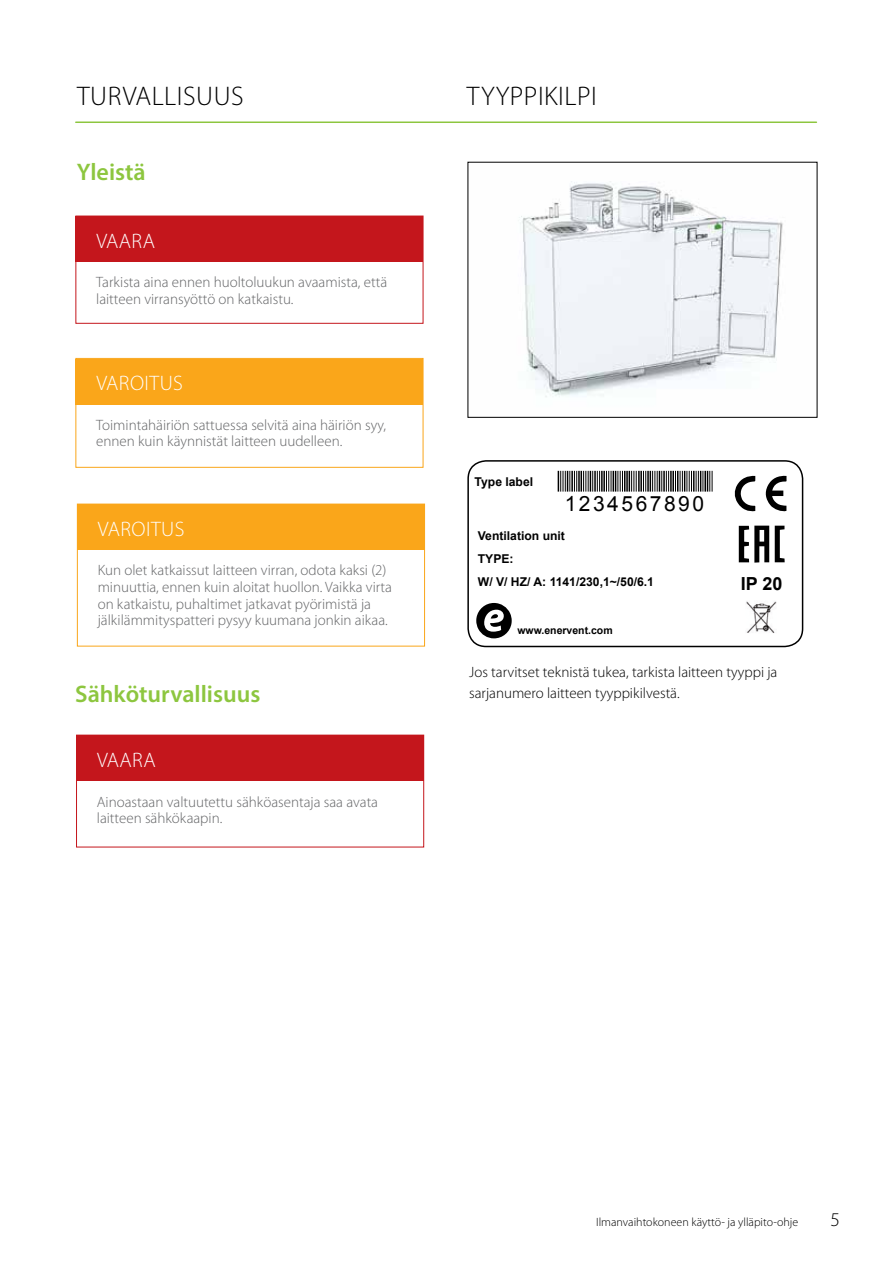
<style>
.page{position:relative;width:893px;height:1263px;background:#fff}
.page>*{position:absolute;margin:0;border:0;box-sizing:border-box;transform-origin:0 0}
.t1{font:300 27px "Myriad Pro";letter-spacing:.02em;color:#000}
.t2{font:600 24px "Myriad Pro";color:#8dc63f}
.t3{font:300 21px "Myriad Pro";letter-spacing:.02em;color:#fff}
.t4{font:21px "Arial";letter-spacing:.12em;color:#000}
.t5{font:300 19.5px "Myriad Pro";color:#000}
.t6{font:700 18px "Arial";color:#000}
.t7{font:300 15px/16.5px "Myriad Pro";color:#636466}
.t8{font:300 15px/21px "Myriad Pro";color:#000}
.t9{font:700 12.15px/23px "Arial";color:#000}
.t10{font:300 12px "Myriad Pro";color:#000}
.t11{font:700 10.5px "Arial";color:#000}
</style>
<div class="page">
<hr style="left:76px;top:121px;width:740px;height:2px;background:#8dc63f">
<div style="left:76px;top:216px;width:347px;height:46px;background:#c4161c"></div>
<div style="left:77px;top:735px;width:347px;height:46px;background:#c4161c"></div>
<div style="left:75px;top:216px;width:348px;height:108px;border:1px solid #c4161c"></div>
<div style="left:76px;top:735px;width:348px;height:112px;border:1px solid #c4161c"></div>
<div style="left:76px;top:359px;width:347px;height:45px;background:#faa61a"></div>
<div style="left:77px;top:504px;width:348px;height:46px;background:#faa61a"></div>
<div style="left:75px;top:358px;width:348px;height:110px;border:1px solid #faa61a"></div>
<div style="left:77px;top:504px;width:348px;height:142px;border:1px solid #faa61a"></div>
<svg style="left:765px;top:475px;width:21px;height:37px"></svg>
<svg style="left:734px;top:476px;width:21px;height:36px"></svg>
<svg style="left:739px;top:526px;width:30px;height:37px"></svg>
<svg style="left:775px;top:526px;width:10px;height:36px"></svg>
<img style="left:746px;top:601px;width:31px;height:32px">
<svg style="left:476px;top:603px;width:36px;height:35px"></svg>
<hr style="left:638px;top:471px;width:2px;height:21px;background:#000">
<hr style="left:640px;top:471px;width:2px;height:21px;background:#000">
<hr style="left:578px;top:471px;width:2px;height:21px;background:#000">
<svg style="left:558px;top:471px;width:19px;height:21px"></svg>
<hr style="left:580px;top:471px;width:2px;height:21px;background:#000">
<hr style="left:670px;top:471px;width:2px;height:21px;background:#000">
<svg style="left:643px;top:471px;width:26px;height:21px"></svg>
<hr style="left:672px;top:471px;width:2px;height:21px;background:#000">
<hr style="left:601px;top:471px;width:2px;height:21px;background:#000">
<svg style="left:583px;top:471px;width:17px;height:21px"></svg>
<hr style="left:603px;top:471px;width:2px;height:21px;background:#000">
<svg style="left:675px;top:471px;width:38px;height:21px"></svg>
<svg style="left:606px;top:471px;width:31px;height:21px"></svg>
<div style="left:467px;top:460px;width:336px;height:187px;border:2px solid #000;border-radius:18px"></div>
<img style="left:519px;top:181px;width:264px;height:216px">
<h1 class="t1" style="left:77px;top:80px;width:168px">TURVALLISUUS</h1>
<h2 class="t2" style="left:77px;top:157px;width:70px">Yleistä</h2>
<h3 class="t3" style="left:96px;top:228px;width:60px">VAARA</h3>
<p class="t7" style="left:96px;top:274px;width:292px">Tarkista aina ennen huoltoluukun avaamista, että laitteen virransyöttö on katkaistu.</p>
<h3 class="t3" style="left:96px;top:370px;width:88px">VAROITUS</h3>
<p class="t7" style="left:96px;top:416px;width:291px">Toimintahäiriön sattuessa selvitä aina häiriön syy, ennen kuin käynnistät laitteen uudelleen.</p>
<h3 class="t3" style="left:98px;top:516px;width:88px">VAROITUS</h3>
<p class="t7" style="left:98px;top:562px;width:296px">Kun olet katkaissut laitteen virran, odota kaksi (2) minuuttia, ennen kuin aloitat huollon. Vaikka virta on katkaistu, puhaltimet jatkavat pyörimistä ja jälkilämmityspatteri pysyy kuumana jonkin aikaa.</p>
<h2 class="t2" style="left:75px;top:678px;width:187px">Sähköturvallisuus</h2>
<h3 class="t3" style="left:97px;top:747px;width:60px">VAARA</h3>
<p class="t7" style="left:97px;top:793px;width:283px">Ainoastaan valtuutettu sähköasentaja saa avata laitteen sähkökaapin.</p>
<h1 class="t1" style="left:467px;top:80px;width:132px">TYYPPIKILPI</h1>
<p class="t9" style="left:475px;top:471px;width:60px">Type label</p>
<h3 class="t4" style="left:565px;top:490px;width:141px">1234567890</h3>
<p class="t9" style="left:478px;top:525px;width:178px">Ventilation unit<br>TYPE:<br>W/ V/ HZ/ A: 1141/230,1~/50/6.1</p>
<p class="t11" style="left:517px;top:623px;width:97px">www.enervent.com</p>
<p class="t6" style="left:741px;top:572px;width:43px">IP 20</p>
<p class="t8" style="left:469px;top:661px;width:310px">Jos tarvitset teknistä tukea, tarkista laitteen tyyppi ja sarjanumero laitteen tyyppikilvestä.</p>
<p class="t10" style="left:596px;top:1215px;width:204px">Ilmanvaihtokoneen käyttö- ja ylläpito-ohje</p>
<h3 class="t5" style="left:831px;top:1208px;width:11px">5</h3>
</div>
